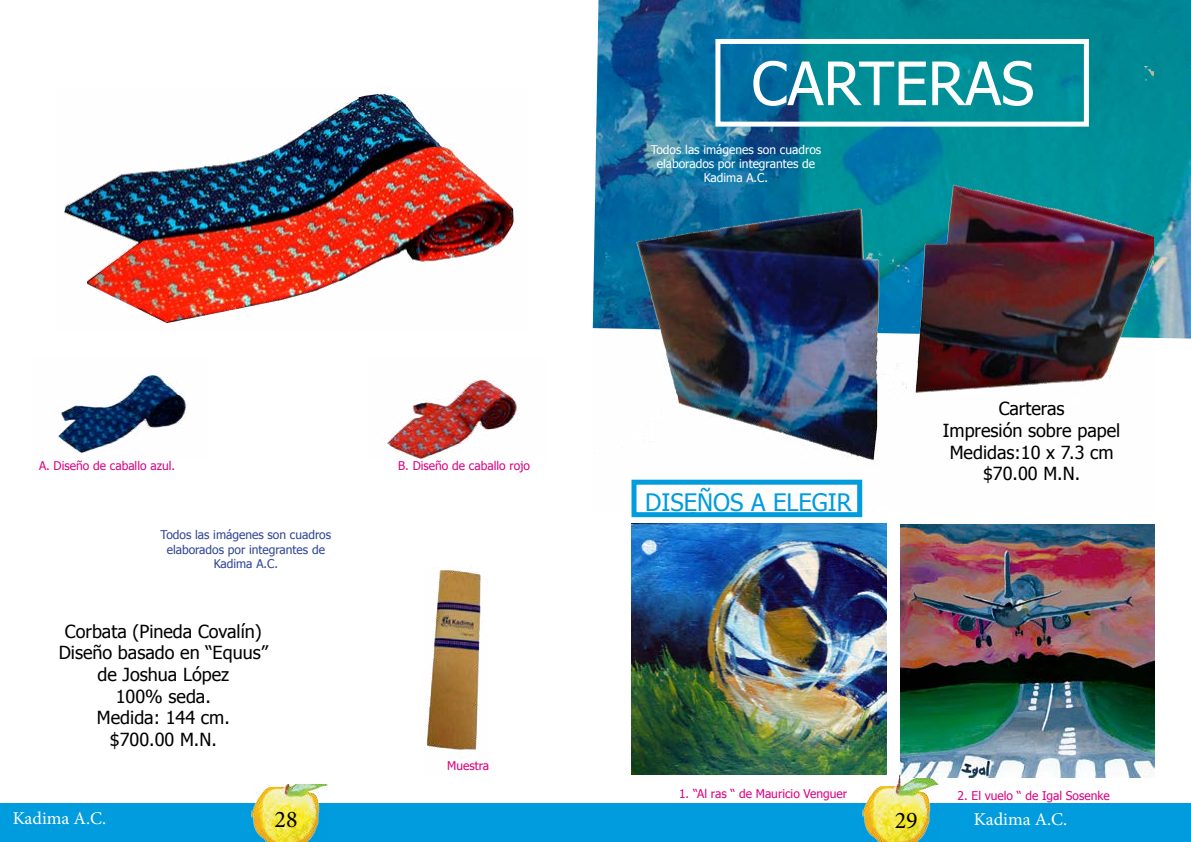
<style>
.page{position:relative;width:1191px;height:842px;background:#fff}
.page>*{position:absolute;margin:0;border:0;box-sizing:border-box;transform-origin:0 0}
.t1{font:60px "Tahoma";color:#fff}
.t2{font:24px "Tahoma";color:#009cde}
.t3{font:24px "Minion Pro";color:#000}
.t4{font:18px/21.6px "Tahoma";color:#000;text-align:center}
.t5{font:18px "Minion Pro";color:#fff}
.t6{font:12px "Tahoma";color:#db0080}
.t7{font:12px/14.4px "Tahoma";color:#304595;text-align:center}
.t8{font:12px/14.4px "Tahoma";color:#fff;text-align:center}
</style>
<div class="page">
<div style="left:0;top:804px;width:1191px;height:38px;background:#009cde"></div>
<img style="left:251px;top:784px;width:76px;height:58px">
<img style="left:862px;top:775px;width:76px;height:67px">
<img style="left:385px;top:380px;width:133px;height:79px">
<img style="left:426px;top:570px;width:62px;height:180px">
<img style="left:57px;top:375px;width:129px;height:78px">
<img style="left:64px;top:93px;width:452px;height:231px">
<img style="left:597px;top:0;width:594px;height:339px">
<img style="left:592px;top:67px;width:561px;height:445px">
<div style="left:715px;top:39px;width:374px;height:88px;border:5px solid #fff"></div>
<div style="left:631px;top:480px;width:231px;height:37px;border:5px solid #009cde"></div>
<img style="left:900px;top:524px;width:255px;height:254px">
<img style="left:631px;top:523px;width:255px;height:252px">
<h1 class="t1" style="left:751px;top:43px;width:284px">CARTERAS</h1>
<p class="t6" style="left:39px;top:458px;width:138px">A. Diseño de caballo azul.</p>
<p class="t6" style="left:398px;top:458px;width:133px">B. Diseño de caballo rojo</p>
<p class="t7" style="left:161px;top:527px;width:172px">Todos las imágenes son cuadros elaborados por integrantes de<br>Kadima A.C.</p>
<p class="t4" style="left:59px;top:620px;width:211px">Corbata (Pineda Covalín)<br>Diseño basado en “Equus” de Joshua López<br>100% seda.<br>Medida: 144 cm.<br>$700.00 M.N.</p>
<p class="t6" style="left:447px;top:758px;width:44px">Muestra</p>
<p class="t8" style="left:650px;top:141px;width:172px">Todos las imágenes son cuadros elaborados por integrantes de<br>Kadima A.C.</p>
<h2 class="t2" style="left:645px;top:486px;width:208px">DISEÑOS A ELEGIR</h2>
<p class="t4" style="left:943px;top:397px;width:179px">Carteras<br>Impresión sobre papel<br>Medidas:10 x 7.3 cm $70.00 M.N.</p>
<p class="t6" style="left:679px;top:785px;width:170px">1. “Al ras “ de Mauricio Venguer</p>
<p class="t6" style="left:957px;top:788px;width:153px">2. El vuelo “ de Igal Sosenke</p>
<p class="t5" style="left:13px;top:806px;width:95px">Kadima A.C.</p>
<h2 class="t3" style="left:274px;top:803px;width:25px">28</h2>
<h2 class="t3" style="left:894px;top:804px;width:25px">29</h2>
<p class="t5" style="left:974px;top:807px;width:95px">Kadima A.C.</p>
</div>
